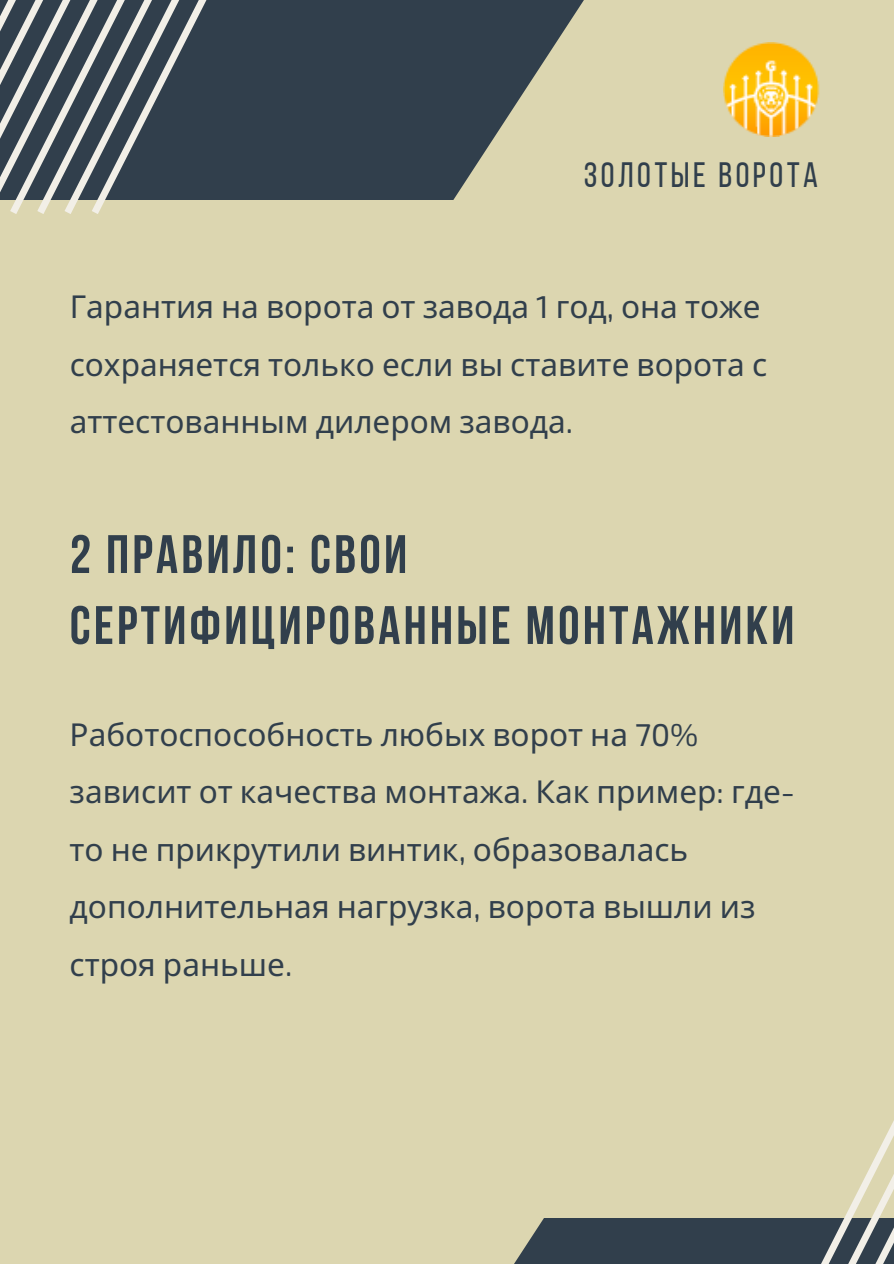
<style>
.page{position:relative;width:894px;height:1264px;background:#fff}
.page>*{position:absolute;margin:0;border:0;box-sizing:border-box;transform-origin:0 0}
.t1{font:700 54px/70.9px "Bebas Neue";letter-spacing:.06em;color:#313f4c}
.t2{font:35.1px "Bebas Neue";letter-spacing:.1em;color:#313f4c}
.t3{font:31.5px/57.4px "Noto Sans";color:#313f4c}
.s1{font-family:"Exo 2"}
</style>
<div class="page">
<div style="left:0;top:0;width:893px;height:1263px;background:#dcd6b0"></div>
<svg style="left:380px;top:0;width:204px;height:199px"></svg>
<div style="left:353px;top:0;width:27px;height:200px;background:#313f4c"></div>
<div style="left:326px;top:0;width:27px;height:200px;background:#313f4c"></div>
<div style="left:298px;top:0;width:28px;height:200px;background:#313f4c"></div>
<div style="left:271px;top:0;width:27px;height:200px;background:#313f4c"></div>
<div style="left:244px;top:0;width:27px;height:200px;background:#313f4c"></div>
<div style="left:217px;top:0;width:27px;height:200px;background:#313f4c"></div>
<div style="left:190px;top:0;width:27px;height:200px;background:#313f4c"></div>
<svg style="left:0;top:0;width:190px;height:214px;background:#687176"></svg>
<svg style="left:514px;top:1218px;width:126px;height:45px;background:#455158"></svg>
<svg style="left:640px;top:1122px;width:253px;height:141px"></svg>
<img style="left:723px;top:42px;width:97px;height:95px">
<p class="t2" style="left:583px;top:161px;width:236px">ЗОЛОТЫЕ ВОРОТА</p>
<p class="t3" style="left:70px;top:277px;width:698px">Гарантия на ворота от завода <span class="s1">1</span> год<span class="s1">,</span> она тоже сохраняется только если вы ставите ворота с аттестованным дилером завода<span class="s1">.</span></p>
<p class="t1" style="left:70px;top:524px;width:725px">2 правило: Свои сертифицированные монтажники</p>
<p class="t3" style="left:70px;top:705px;width:726px">Работоспособность любых ворот на <span class="s1">70% </span>зависит от качества монтажа<span class="s1">.</span> Как пример<span class="s1">:</span> где&shy;то не прикрутили винтик<span class="s1">,</span> образовалась дополнительная нагрузка<span class="s1">,</span> ворота вышли из строя раньше<span class="s1">.</span></p>
</div>
